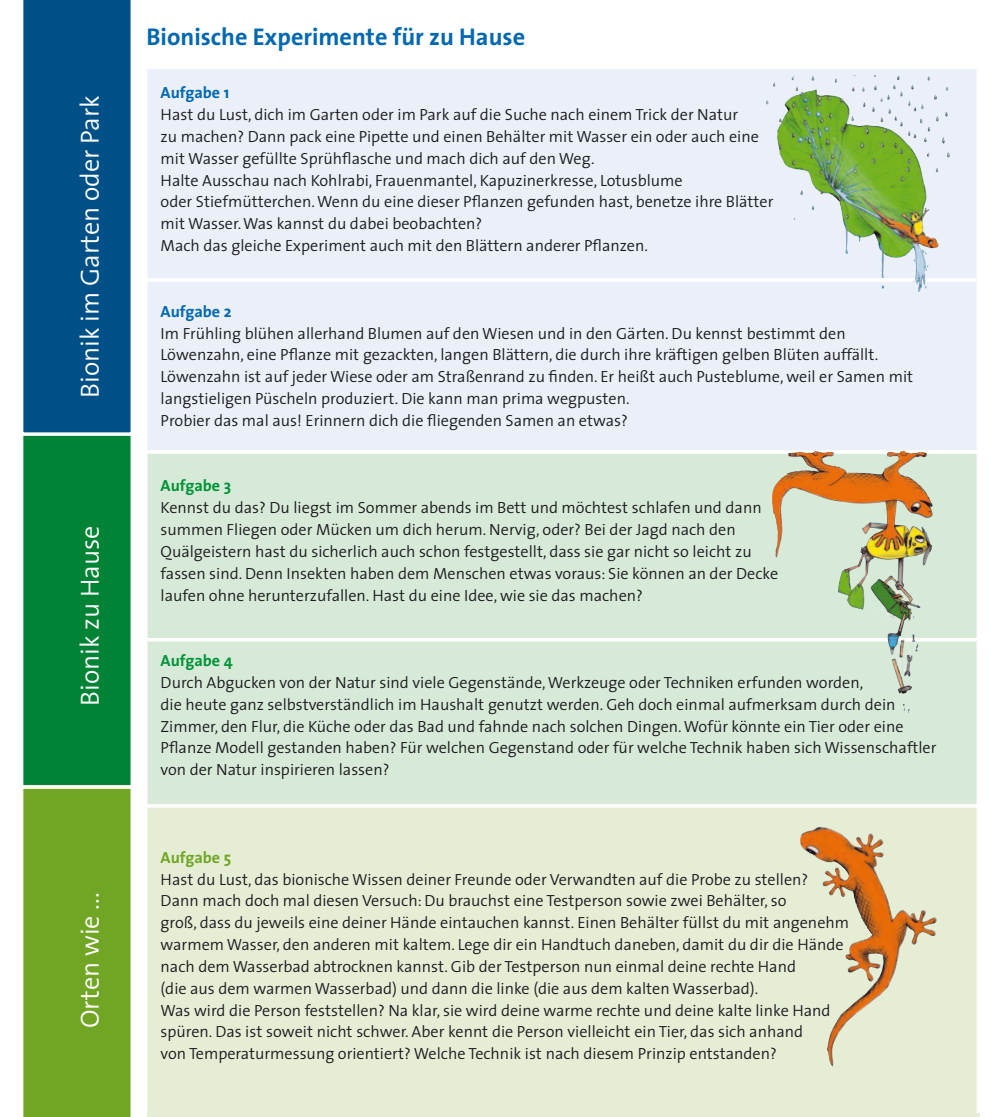
<style>
.page{position:relative;width:993px;height:1117px;background:#fff}
.page>*{position:absolute;margin:0;border:0;box-sizing:border-box;transform-origin:0 0}
.t1{font:300 26.25px "The Sans";color:#fff}
.t2{font:700 24.32px "The Sans";color:#0068b0}
.t3{font:300 16.1px/21.9px "The Sans";color:#1b1b1f}
.t4{font:700 16.1px "The Sans";color:#0068b0}
.t5{font:700 16.1px "The Sans";color:#009338}
.t6{font:700 16.1px "The Sans";color:#70a624}
</style>
<div class="page">
<div style="left:147px;top:69px;width:829px;height:381px;background:#eaeff8"></div>
<div style="left:147px;top:453px;width:829px;height:350px;background:#d7ead8"></div>
<div style="left:146px;top:805px;width:831px;height:311px;background:#e5eed5"></div>
<hr style="left:144px;top:278px;width:835px;height:4px;background:#fff">
<hr style="left:144px;top:638px;width:835px;height:3px;background:#fff">
<svg style="left:146px;top:803px;width:831px;height:4px"></svg>
<hr style="left:144px;top:807px;width:3px;height:309px;background:#fff">
<hr style="left:976px;top:807px;width:3px;height:309px;background:#fff">
<hr style="left:147px;top:1112px;width:832px;height:4px;background:#e5eed5">
<div style="left:22px;top:430px;width:110px;height:356px;background:#008334"></div>
<div style="left:20px;top:428px;width:114px;height:360px;border:4px solid #fff"></div>
<div style="left:20px;top:0;width:114px;height:436px;background:#005088"></div>
<svg style="left:20px;top:785px;width:114px;height:331px;background:#7aac33"></svg>
<img style="left:772px;top:75px;width:176px;height:59px">
<img style="left:769px;top:451px;width:133px;height:106px">
<svg style="left:849px;top:556px;width:16px;height:34px"></svg>
<svg style="left:886px;top:579px;width:24px;height:23px"></svg>
<img style="left:800px;top:827px;width:83px;height:239px">
<h1 class="t1" style="left:68px;top:398px;width:304px;rotate:-90deg">Bionik im Garten oder Park</h1>
<h1 class="t1" style="left:68px;top:705px;width:182px;rotate:-90deg">Bionik zu Hause</h1>
<h1 class="t1" style="left:68px;top:1028px;width:137px;rotate:-90deg">Orten wie ...</h1>
<h2 class="t2" style="left:146px;top:16px;width:380px">Bionische Experimente für zu Hause</h2>
<p class="t4" style="left:160px;top:79px;width:70px">Aufgabe 1</p>
<p class="t3" style="left:160px;top:103px;width:614px">Hast du Lust, dich im Garten oder im Park auf die Suche nach einem Trick der Natur<br>zu machen? Dann pack eine Pipette und einen Behälter mit Wasser ein oder auch eine mit Wasser gefüllte Sprühflasche und mach dich auf den Weg.<br>Halte Ausschau nach Kohlrabi, Frauenmantel, Kapuzinerkresse, Lotusblume<br>oder Stiefmütterchen. Wenn du eine dieser Pflanzen gefunden hast, benetze ihre Blätter mit Wasser. Was kannst du dabei beobachten?<br>Mach das gleiche Experiment auch mit den Blättern anderer Pflanzen.</p>
<p class="t4" style="left:160px;top:297px;width:72px">Aufgabe 2</p>
<p class="t3" style="left:160px;top:321px;width:753px">Im Frühling blühen allerhand Blumen auf den Wiesen und in den Gärten. Du kennst bestimmt den Löwenzahn, eine Pflanze mit gezackten, langen Blättern, die durch ihre kräftigen gelben Blüten auffällt.<br>Löwenzahn ist auf jeder Wiese oder am Straßenrand zu finden. Er heißt auch Pusteblume, weil er Samen mit langstieligen Püscheln produziert. Die kann man prima wegpusten.<br>Probier das mal aus! Erinnern dich die fliegenden Samen an etwas?</p>
<p class="t5" style="left:160px;top:472px;width:72px">Aufgabe 3</p>
<p class="t3" style="left:160px;top:496px;width:619px">Kennst du das? Du liegst im Sommer abends im Bett und möchtest schlafen und dann summen Fliegen oder Mücken um dich herum. Nervig, oder? Bei der Jagd nach den Quälgeistern hast du sicherlich auch schon festgestellt, dass sie gar nicht so leicht zu fassen sind. Denn Insekten haben dem Menschen etwas voraus: Sie können an der Decke laufen ohne herunterzufallen. Hast du eine Idee, wie sie das machen?</p>
<p class="t5" style="left:160px;top:647px;width:74px">Aufgabe 4</p>
<p class="t3" style="left:160px;top:671px;width:777px">Durch Abgucken von der Natur sind viele Gegenstände, Werkzeuge oder Techniken erfunden worden,<br>die heute ganz selbstverständlich im Haushalt genutzt werden. Geh doch einmal aufmerksam durch dein Zimmer, den Flur, die Küche oder das Bad und fahnde nach solchen Dingen. Wofür könnte ein Tier oder eine Pflanze Modell gestanden haben? Für welchen Gegenstand oder für welche Technik haben sich Wissenschaftler von der Natur inspirieren lassen?</p>
<p class="t6" style="left:160px;top:843px;width:72px">Aufgabe 5</p>
<p class="t3" style="left:160px;top:867px;width:689px">Hast du Lust, das bionische Wissen deiner Freunde oder Verwandten auf die Probe zu stellen?<br>Dann mach doch mal diesen Versuch: Du brauchst eine Testperson sowie zwei Behälter, so<br>groß, dass du jeweils eine deiner Hände eintauchen kannst. Einen Behälter füllst du mit angenehm warmem Wasser, den anderen mit kaltem. Lege dir ein Handtuch daneben, damit du dir die Hände nach dem Wasserbad abtrocknen kannst. Gib der Testperson nun einmal deine rechte Hand<br>(die aus dem warmen Wasserbad) und dann die linke (die aus dem kalten Wasserbad).<br>Was wird die Person feststellen? Na klar, sie wird deine warme rechte und deine kalte linke Hand spüren. Das ist soweit nicht schwer. Aber kennt die Person vielleicht ein Tier, das sich anhand<br>von Temperaturmessung orientiert? Welche Technik ist nach diesem Prinzip entstanden?</p>
</div>
